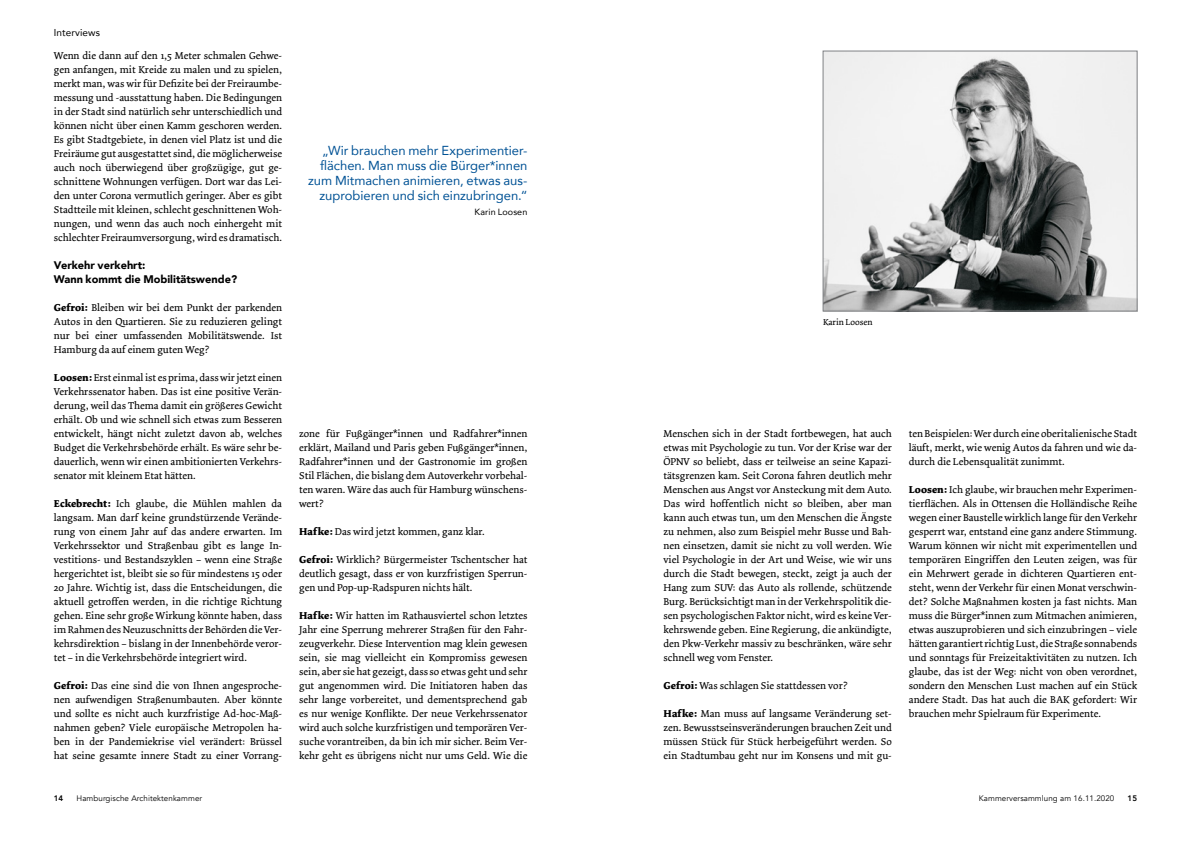
<style>
.page{position:relative;width:1191px;height:842px;background:#fff}
.page>*{position:absolute;margin:0;border:0;box-sizing:border-box;transform-origin:0 0}
.t1{font:13px/15px "Avenir";color:#005295;text-align:right}
.t2{font:900 11px/14px "Avenir";color:#000}
.t3{font:10.5px/14px "Dolly";color:#000;text-align:justify}
.t4{font:10px "Avenir";letter-spacing:.005em;color:#000}
.t5{font:9px "Avenir";letter-spacing:.015em;color:#000}
.t6{font:9px "Dolly";color:#000}
.t7{font:8px "Avenir";letter-spacing:.01em;color:#000}
.t8{font:800 8px "Avenir";color:#000}
.s1{font-weight:700}
</style>
<div class="page">
<img style="left:825px;top:53px;width:310px;height:256px">
<div style="left:823px;top:51px;width:314px;height:260px;border:1px solid #808285"></div>
<p class="t4" style="left:54px;top:24px;width:48px">Interviews</p>
<p class="t3" style="left:54px;top:49px;width:230px">Wenn die dann auf den 1,5 Meter schmalen Gehwe&shy;gen anfangen, mit Kreide zu malen und zu spielen, merkt man, was wir für Defizite bei der Freiraumbe&shy;messung und -ausstattung haben. Die Bedingungen in der Stadt sind natürlich sehr unterschiedlich und können nicht über einen Kamm geschoren werden.<br>Es gibt Stadtgebiete, in denen viel Platz ist und die Freiräume gut ausgestattet sind, die möglicherweise auch noch überwiegend über großzügige, gut ge&shy;schnittene Wohnungen verfügen. Dort war das Lei&shy;den unter Corona vermutlich geringer. Aber es gibt Stadtteile mit kleinen, schlecht geschnittenen Woh&shy;nungen, und wenn das auch noch einhergeht mit schlechter Freiraumversorgung, wird es dramatisch.</p>
<p class="t2" style="left:54px;top:258px;width:185px">Verkehr verkehrt:<br>Wann kommt die Mobilitätswende?</p>
<p class="t3" style="left:54px;top:301px;width:230px"><span class="s1">Gefroi:</span> Bleiben wir bei dem Punkt der parkenden Autos in den Quartieren. Sie zu reduzieren gelingt nur bei einer umfassenden Mobilitätswende. Ist Hamburg da auf einem guten Weg?</p>
<p class="t3" style="left:54px;top:371px;width:230px"><span class="s1">Loosen:</span> Erst einmal ist es prima, dass wir jetzt einen Verkehrssenator haben. Das ist eine positive Verän&shy;derung, weil das Thema damit ein größeres Gewicht erhält. Ob und wie schnell sich etwas zum Besseren entwickelt, hängt nicht zuletzt davon ab, welches Budget die Verkehrsbehörde erhält. Es wäre sehr be&shy;dauerlich, wenn wir einen ambitionierten Verkehrs&shy;senator mit kleinem Etat hätten.</p>
<p class="t3" style="left:54px;top:497px;width:230px"><span class="s1">Eckebrecht:</span> Ich glaube, die Mühlen mahlen da langsam. Man darf keine grundstürzende Verände&shy;rung von einem Jahr auf das andere erwarten. Im Verkehrssektor und Straßenbau gibt es lange In&shy;vestitions- und Bestandszyklen – wenn eine Straße hergerichtet ist, bleibt sie so für mindestens 15 oder 20 Jahre. Wichtig ist, dass die Entscheidungen, die aktuell getroffen werden, in die richtige Richtung gehen. Eine sehr große Wirkung könnte haben, dass im Rahmen des Neuzuschnitts der Behörden die Ver&shy;kehrsdirektion – bislang in der Innenbehörde veror&shy;tet – in die Verkehrsbehörde integriert wird.</p>
<p class="t3" style="left:54px;top:679px;width:230px"><span class="s1">Gefroi:</span> Das eine sind die von Ihnen angesproche&shy;nen aufwendigen Straßenumbauten. Aber könnte und sollte es nicht auch kurzfristige Ad-hoc-Maß&shy;nahmen geben? Viele europäische Metropolen ha&shy;ben in der Pandemiekrise viel verändert: Brüssel hat seine gesamte innere Stadt zu einer Vorrang-</p>
<p class="t1" style="left:308px;top:142px;width:221px">„Wir brauchen mehr Experimentier&shy;flächen. Man muss die Bürger*innen zum Mitmachen animieren, etwas aus&shy;zuprobieren und sich einzubringen.“</p>
<p class="t5" style="left:474px;top:204px;width:54px">Karin Loosen</p>
<p class="t3" style="left:299px;top:427px;width:230px">zone für Fußgänger*innen und Radfahrer*innen erklärt, Mailand und Paris geben Fußgänger*innen, Radfahrer*innen und der Gastronomie im großen Stil Flächen, die bislang dem Autoverkehr vorbehal&shy;ten waren. Wäre das auch für Hamburg wünschens&shy;wert?</p>
<p class="t3" style="left:299px;top:525px;width:187px"><span class="s1">Hafke:</span> Das wird jetzt kommen, ganz klar.</p>
<p class="t3" style="left:299px;top:553px;width:230px"><span class="s1">Gefroi:</span> Wirklich? Bürgermeister Tschentscher hat deutlich gesagt, dass er von kurzfristigen Sperrun&shy;gen und Pop-up-Radspuren nichts hält.</p>
<p class="t3" style="left:299px;top:609px;width:230px"><span class="s1">Hafke:</span> Wir hatten im Rathausviertel schon letztes Jahr eine Sperrung mehrerer Straßen für den Fahr&shy;zeugverkehr. Diese Intervention mag klein gewesen sein, sie mag vielleicht ein Kompromiss gewesen sein, aber sie hat gezeigt, dass so etwas geht und sehr gut angenommen wird. Die Initiatoren haben das sehr lange vorbereitet, und dementsprechend gab es nur wenige Konflikte. Der neue Verkehrssenator wird auch solche kurzfristigen und temporären Ver&shy;suche vorantreiben, da bin ich mir sicher. Beim Ver&shy;kehr geht es übrigens nicht nur ums Geld. Wie die</p>
<p class="t6" style="left:823px;top:317px;width:51px">Karin Loosen</p>
<p class="t3" style="left:663px;top:427px;width:230px">Menschen sich in der Stadt fortbewegen, hat auch etwas mit Psychologie zu tun. Vor der Krise war der ÖPNV so beliebt, dass er teilweise an seine Kapazi&shy;tätsgrenzen kam. Seit Corona fahren deutlich mehr Menschen aus Angst vor Ansteckung mit dem Auto.<br>Das wird hoffentlich nicht so bleiben, aber man kann auch etwas tun, um den Menschen die Ängste zu nehmen, also zum Beispiel mehr Busse und Bah&shy;nen einsetzen, damit sie nicht zu voll werden. Wie viel Psychologie in der Art und Weise, wie wir uns durch die Stadt bewegen, steckt, zeigt ja auch der Hang zum SUV: das Auto als rollende, schützende Burg. Berücksichtigt man in der Verkehrspolitik die&shy;sen psychologischen Faktor nicht, wird es keine Ver&shy;kehrswende geben. Eine Regierung, die ankündigte, den Pkw-Verkehr massiv zu beschränken, wäre sehr schnell weg vom Fenster.</p>
<p class="t3" style="left:663px;top:679px;width:185px"><span class="s1">Gefroi:</span> Was schlagen Sie stattdessen vor?</p>
<p class="t3" style="left:663px;top:707px;width:230px"><span class="s1">Hafke:</span> Man muss auf langsame Veränderung set&shy;zen. Bewusstseinsveränderungen brauchen Zeit und müssen Stück für Stück herbeigeführt werden. So ein Stadtumbau geht nur im Konsens und mit gu-</p>
<p class="t3" style="left:909px;top:427px;width:230px">ten Beispielen: Wer durch eine oberitalienische Stadt läuft, merkt, wie wenig Autos da fahren und wie da&shy;durch die Lebensqualität zunimmt.</p>
<p class="t3" style="left:909px;top:483px;width:230px"><span class="s1">Loosen:</span> Ich glaube, wir brauchen mehr Experimen&shy;tierflächen. Als in Ottensen die Holländische Reihe wegen einer Baustelle wirklich lange für den Verkehr gesperrt war, entstand eine ganz andere Stimmung.<br>Warum können wir nicht mit experimentellen und temporären Eingriffen den Leuten zeigen, was für ein Mehrwert gerade in dichteren Quartieren ent&shy;steht, wenn der Verkehr für einen Monat verschwin&shy;det? Solche Maßnahmen kosten ja fast nichts. Man muss die Bürger*innen zum Mitmachen animieren, etwas auszuprobieren und sich einzubringen – viele hätten garantiert richtig Lust, die Straße sonnabends und sonntags für Freizeitaktivitäten zu nutzen. Ich glaube, das ist der Weg: nicht von oben verordnet, sondern den Menschen Lust machen auf ein Stück andere Stadt. Das hat auch die BAK gefordert: Wir brauchen mehr Spielraum für Experimente.</p>
<p class="t8" style="left:54px;top:792px;width:11px">14</p>
<p class="t7" style="left:77px;top:793px;width:127px">Hamburgische Architektenkammer</p>
<p class="t7" style="left:978px;top:793px;width:137px">Kammerversammlung am 16.11.2020</p>
<p class="t8" style="left:1127px;top:792px;width:11px">15</p>
</div>
